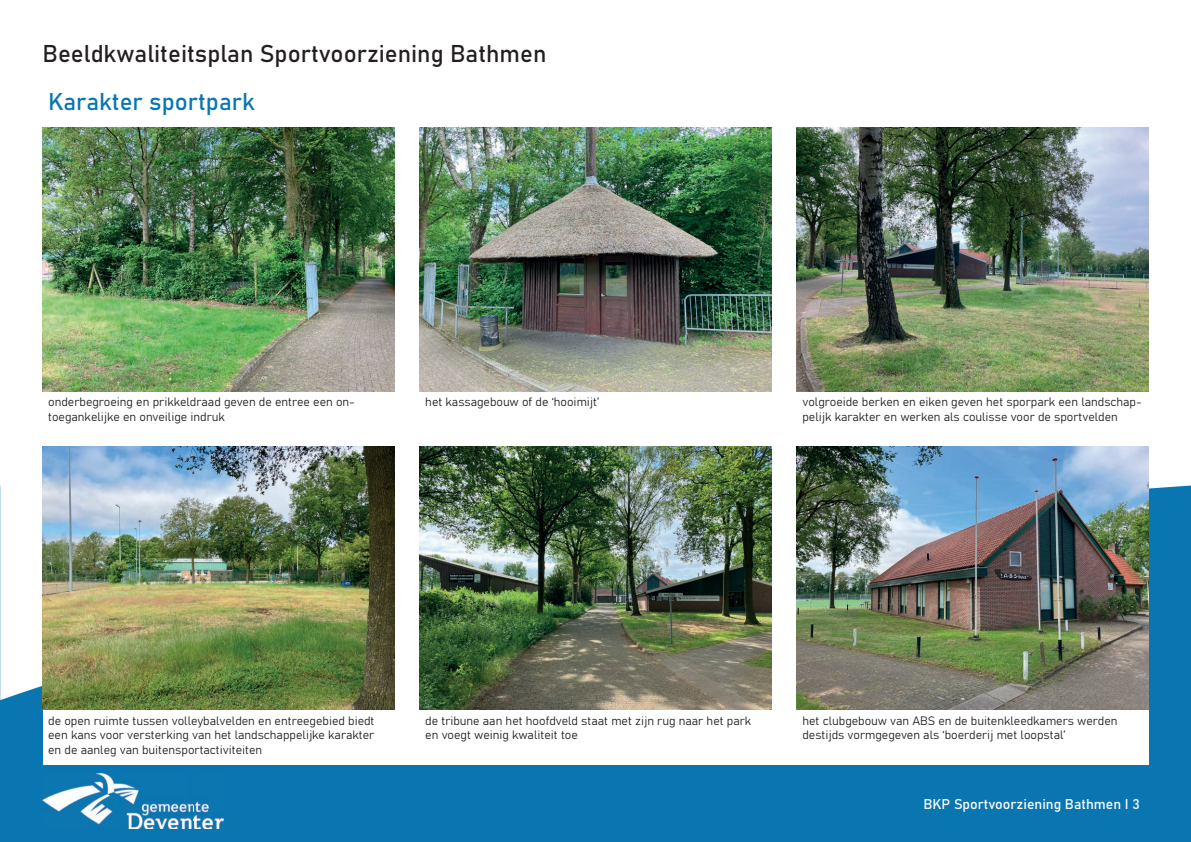
<style>
.page{position:relative;width:1191px;height:842px;background:#fff}
.page>*{position:absolute;margin:0;border:0;box-sizing:border-box;transform-origin:0 0}
.t1{font:24px "Bahnschrift";color:#231f20}
.t2{font:24px "Bahnschrift";color:#0976b1}
.t3{font:14px "Bahnschrift";color:#fff}
.t4{font:12px/14.4px "Bahnschrift";color:#231f20}
</style>
<div class="page">
<svg style="left:0;top:485px;width:1191px;height:357px;background:#1d81b7"></svg>
<img style="left:43px;top:774px;width:180px;height:55px">
<div style="left:43px;top:43px;width:1105px;height:722px;background:#fff"></div>
<img style="left:43px;top:128px;width:351px;height:263px">
<img style="left:419px;top:128px;width:352px;height:263px">
<img style="left:796px;top:128px;width:352px;height:263px">
<img style="left:43px;top:446px;width:351px;height:264px">
<img style="left:419px;top:446px;width:352px;height:264px">
<img style="left:796px;top:446px;width:352px;height:264px">
<h1 class="t1" style="left:43px;top:35px;width:505px">Beeldkwaliteitsplan Sportvoorziening Bathmen</h1>
<h1 class="t2" style="left:48px;top:83px;width:208px">Karakter sportpark</h1>
<p class="t4" style="left:48px;top:394px;width:308px">onderbegroeing en prikkeldraad geven de entree een on&shy;toegankelijke en onveilige indruk</p>
<p class="t4" style="left:425px;top:394px;width:175px">het kassagebouw of de ‘hooimijt’</p>
<p class="t4" style="left:802px;top:394px;width:341px">volgroeide berken en eiken geven het sporpark een landschap&shy;pelijk karakter en werken als coulisse voor de sportvelden</p>
<p class="t4" style="left:48px;top:713px;width:328px;text-align:justify">de open ruimte tussen volleybalvelden en entreegebied biedt een kans voor versterking van het landschappelijke karakter en de aanleg van buitensportactiviteiten</p>
<p class="t4" style="left:425px;top:713px;width:327px">de tribune aan het hoofdveld staat met zijn rug naar het park en voegt weinig kwaliteit toe</p>
<p class="t4" style="left:802px;top:713px;width:316px">het clubgebouw van ABS en de buitenkleedkamers werden destijds vormgegeven als ‘boerderij met loopstal’</p>
<p class="t3" style="left:923px;top:794px;width:218px">BKP Sportvoorziening Bathmen I 3</p>
</div>
